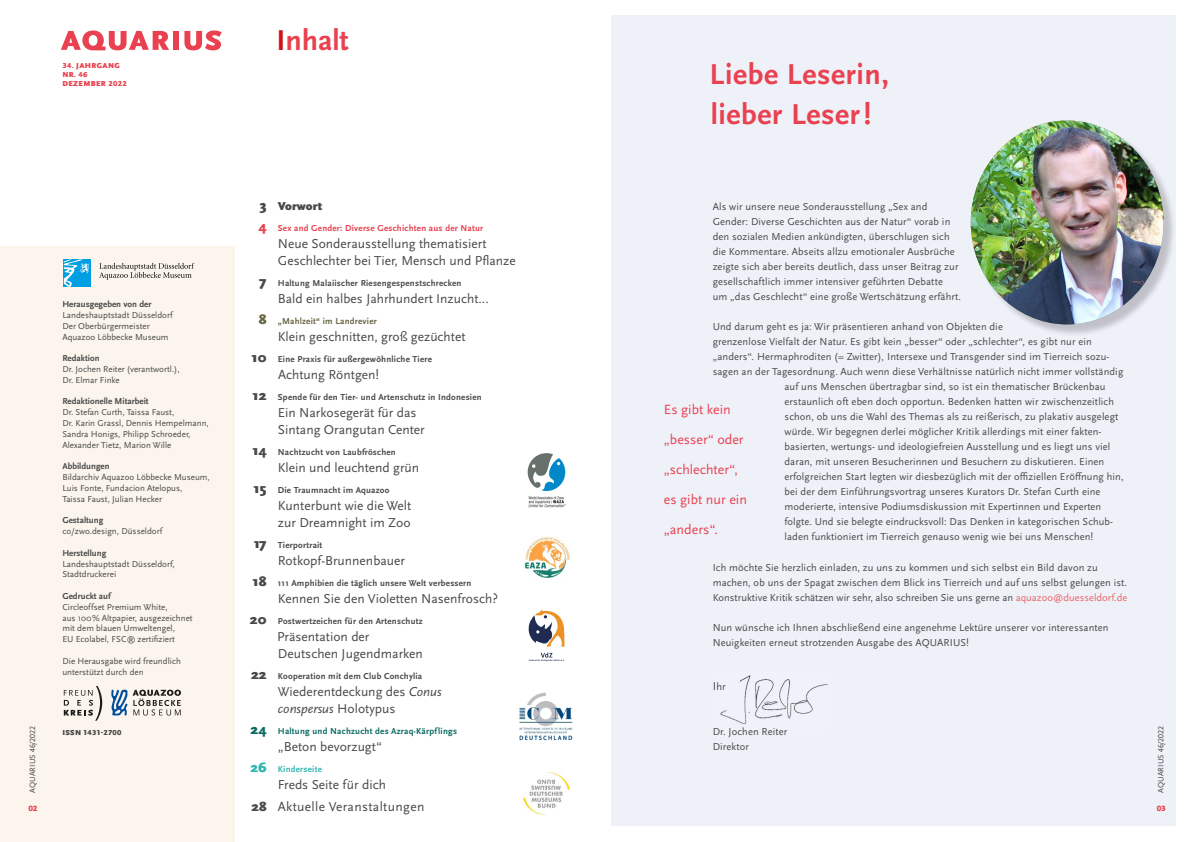
<style>
.page{position:relative;width:1191px;height:842px;background:#fff}
.page>*{position:absolute;margin:0;border:0;box-sizing:border-box;transform-origin:0 0}
.t1{font:700 30px/40px "Scala Sans OT";letter-spacing:.02em;color:#e9414f}
.t2{font:14px "Scala Sans OT";color:#e9414f}
.t3{font:13.5px/17px "Scala Sans OT";color:#494948}
.t4{font:13.5px "Scala Sans OT";letter-spacing:.025em;color:#494948}
.t5{font:900 12px "Scala Sans OT";color:#494948}
.t6{font:10.5px/15px "Scala Sans OT";letter-spacing:.01em;color:#494948}
.t7{font:9px/10.8px "Scala Sans OT";color:#494948}
.t8{font:700 9px "Scala Sans OT";letter-spacing:.025em;color:#494948}
.t9{font:700 9px "Scala Sans OT";color:#494948}
.t10{font:700 9px "Scala Sans OT";letter-spacing:.025em;color:#e9414f}
.t11{font:700 9px "Scala Sans OT";letter-spacing:.025em;color:#0c6b63}
.t12{font:700 9px "Scala Sans OT";letter-spacing:.025em;color:#686543}
.t13{font:700 9px "Scala Sans OT";letter-spacing:.025em;color:#32b6b3}
.t14{font:8px "Scala Sans OT";letter-spacing:.01em;color:#494948}
.t15{font:900 8px "Scala Sans OT";color:#e9414f}
.t16{font:900 7.5px/9px "Scala Sans OT";letter-spacing:.05em;color:#e9414f}
.t17{font:900 7.5px "Scala Sans OT";letter-spacing:.04em;color:#494948}
.s1{color:#cd1316}
.s2{font-size:14px}
.s3{font-weight:900;font-size:14px}
.s4{font-style:italic}
.s5{color:#ec6565}
.s6{font-size:12px}
.s7{font-weight:900}
</style>
<div class="page">
<div style="left:611px;top:16px;width:564px;height:810px;background:#eff1f9"></div>
<div style="left:0;top:247px;width:234px;height:595px;background:#fbf5ed"></div>
<svg style="left:61px;top:30px;width:108px;height:20px"></svg>
<div style="left:173px;top:31px;width:6px;height:19px;background:#e9414f"></div>
<svg style="left:184px;top:30px;width:38px;height:20px"></svg>
<svg style="left:99px;top:263px;width:95px;height:17px"></svg>
<div style="left:64px;top:260px;width:27px;height:27px;background:#009ee3"></div>
<svg style="left:64px;top:260px;width:25px;height:27px"></svg>
<svg style="left:133px;top:690px;width:48px;height:25px"></svg>
<svg style="left:111px;top:689px;width:16px;height:26px"></svg>
<svg style="left:64px;top:686px;width:38px;height:35px"></svg>
<img style="left:527px;top:453px;width:39px;height:55px">
<img style="left:520px;top:693px;width:52px;height:47px">
<img style="left:524px;top:537px;width:46px;height:41px">
<svg style="left:528px;top:609px;width:37px;height:53px"></svg>
<div style="left:972px;top:122px;width:204px;height:215px;background:#000;opacity:.2"></div>
<img style="left:970px;top:120px;width:193px;height:204px">
<img style="left:720px;top:675px;width:108px;height:49px">
<img style="left:523px;top:772px;width:47px;height:43px">
<p class="t16" style="left:62px;top:61px;width:66px">34. JAhRGANG<br>NR. 46<br>DEZEMBER 2022</p>
<h1 class="t1" style="left:276px;top:21px;width:74px"><span class="s1">I</span>nhalt</h1>
<h1 class="t1" style="left:709px;top:55px;width:181px">Liebe Leserin, lieber Leser!</h1>
<p class="t5" style="left:260px;top:200px;width:64px"><span class="s2">3</span> Vorwort</p>
<p class="t10" style="left:258px;top:223px;width:226px"><span class="s3">4</span> Sex and Gender: Diverse Geschichten aus der Natur</p>
<p class="t3" style="left:278px;top:236px;width:239px">Neue sonderausstellung thematisiert<br>Geschlechter bei Tier, Mensch und Pfanze</p>
<p class="t8" style="left:259px;top:278px;width:204px"><span class="s3">7</span> Haltung Malaiischer Riesengespenstschrecken</p>
<p class="t3" style="left:278px;top:291px;width:212px">Bald ein halbes Jahrhundert Inzucht...</p>
<p class="t12" style="left:259px;top:316px;width:120px"><span class="s3">8</span> „Mahlzeit“ im Landrevier</p>
<p class="t3" style="left:278px;top:329px;width:189px">Klein geschnitten, groß gezüchtet</p>
<p class="t8" style="left:251px;top:354px;width:182px"><span class="s3">10</span> Eine Praxis für außergewöhnliche Tiere</p>
<p class="t3" style="left:278px;top:367px;width:102px">Achtung Röntgen!</p>
<p class="t8" style="left:252px;top:392px;width:231px"><span class="s3">12</span> Spende für den Tier- und Artenschutz in Indonesien</p>
<p class="t3" style="left:278px;top:405px;width:148px">ein Narkosegerät für das sintang Orangutan Center</p>
<p class="t8" style="left:253px;top:447px;width:145px"><span class="s3">14</span> Nachtzucht von Laubfröschen</p>
<p class="t3" style="left:278px;top:460px;width:143px">Klein und leuchtend grün</p>
<p class="t8" style="left:254px;top:485px;width:137px"><span class="s3">15</span> Die Traumnacht im Aquazoo</p>
<p class="t3" style="left:278px;top:498px;width:135px">Kunterbunt wie die Welt zur Dreamnight im Zoo</p>
<p class="t8" style="left:254px;top:540px;width:70px"><span class="s3">17</span> Tierportrait</p>
<p class="t3" style="left:278px;top:553px;width:129px">Rotkopf-Brunnenbauer</p>
<p class="t8" style="left:252px;top:578px;width:220px"><span class="s3">18</span> 111 Amphibien die täglich unsere Welt verbessern</p>
<p class="t3" style="left:278px;top:591px;width:222px">Kennen sie den Violetten Nasenfrosch?</p>
<p class="t8" style="left:250px;top:616px;width:174px"><span class="s3">20</span> Postwertzeichen für den Artenschutz</p>
<p class="t3" style="left:277px;top:629px;width:147px">Präsentation der<br>Deutschen Jugendmarken</p>
<p class="t8" style="left:251px;top:671px;width:173px"><span class="s3">22</span> Kooperation mit dem Club Conchylia</p>
<p class="t3" style="left:278px;top:684px;width:165px">Wiederentdeckung des <span class="s4">Conus conspersus</span> Holotypus</p>
<p class="t11" style="left:250px;top:726px;width:208px"><span class="s3">24</span> Haltung und Nachzucht des Azraq-Kärpflings</p>
<p class="t3" style="left:278px;top:739px;width:105px">„Beton bevorzugt“</p>
<p class="t13" style="left:250px;top:764px;width:73px"><span class="s3">26</span> Kinderseite</p>
<p class="t3" style="left:278px;top:777px;width:110px">Freds seite für dich</p>
<p class="t6" style="left:712px;top:200px;width:250px">Als wir unsere neue sonderausstellung „sex and Gender: Diverse Geschichten aus der Natur“ vorab in den sozialen Medien ankündigten, überschlugen sich die Kommentare. Abseits allzu emotionaler Ausbrüche zeigte sich aber bereits deutlich, dass unser Beitrag zur gesellschaftlich immer intensiver geführten Debatte<br>um „das Geschlecht“ eine große Wertschätzung erfährt.</p>
<p class="t6" style="left:712px;top:320px;width:412px">und darum geht es ja: Wir präsentieren anhand von Objekten die<br>grenzenlose Vielfalt der Natur. es gibt kein „besser“ oder „schlechter“, es gibt nur ein „anders“. Hermaphroditen (= Zwitter), Intersexe und Transgender sind im Tierreich sozu&shy;sagen an der Tagesordnung. Auch wenn diese Verhältnisse natürlich nicht immer vollständig</p>
<p class="t6" style="left:784px;top:380px;width:331px">auf uns Menschen übertragbar sind, so ist ein thematischer Brückenbau erstaunlich oft eben doch opportun. Bedenken hatten wir zwischenzeitlich</p>
<p class="t2" style="left:664px;top:402px;width:68px">es gibt kein</p>
<p class="t9" style="left:62px;top:299px;width:91px">Herausgegeben von der</p>
<p class="t7" style="left:62px;top:310px;width:113px">Landeshauptstadt Düsseldorf<br>Der Oberbürgermeister<br>Aquazoo Löbbecke Museum</p>
<p class="t9" style="left:62px;top:353px;width:39px">Redaktion</p>
<p class="t7" style="left:62px;top:364px;width:119px">Dr. Jochen Reiter (verantwortl.),<br>Dr. elmar Finke</p>
<p class="t9" style="left:62px;top:396px;width:88px">Redaktionelle Mitarbeit</p>
<p class="t7" style="left:62px;top:407px;width:148px">Dr. stefan Curth, Taissa Faust,<br>Dr. Karin Grassl, Dennis Hempelmann, sandra Honigs, Philipp schroeder, Alexander Tietz, Marion Wille</p>
<p class="t9" style="left:62px;top:461px;width:49px">Abbildungen</p>
<p class="t7" style="left:62px;top:472px;width:149px">Bildarchiv Aquazoo Löbbecke Museum,<br>Luis Fonte, Fundacion Atelopus,<br>Taissa Faust, Julian Hecker</p>
<p class="t9" style="left:62px;top:515px;width:42px">Gestaltung</p>
<p class="t7" style="left:62px;top:526px;width:102px">co/zwo.design, Düsseldorf</p>
<p class="t9" style="left:62px;top:548px;width:45px">Herstellung</p>
<p class="t7" style="left:62px;top:558px;width:114px">Landeshauptstadt Düsseldorf, stadtdruckerei</p>
<p class="t9" style="left:62px;top:591px;width:51px">Gedruckt auf</p>
<p class="t7" style="left:62px;top:602px;width:132px">Circleoffset Premium White,<br>aus 100 % Altpapier, ausgezeichnet mit dem blauen umweltengel,<br>eu ecolabel, FsC® zertifziert</p>
<p class="t7" style="left:62px;top:656px;width:120px">Die Herausgabe wird freundlich unterstützt durch den</p>
<p class="t6" style="left:784px;top:410px;width:335px">schon, ob uns die Wahl des Themas als zu reißerisch, zu plakativ ausgelegt würde. Wir begegnen derlei möglicher Kritik allerdings mit einer fakten-</p>
<p class="t2" style="left:664px;top:432px;width:81px">„besser“ oder</p>
<p class="t6" style="left:784px;top:440px;width:327px">basierten, wertungs- und ideologiefreien Ausstellung und es liegt uns viel daran, mit unseren Besucherinnen und Besuchern zu diskutieren. einen</p>
<p class="t2" style="left:664px;top:462px;width:76px">„schlechter“,</p>
<p class="t6" style="left:784px;top:470px;width:340px">erfolgreichen start legten wir diesbezüglich mit der ofziellen eröfnung hin, bei der dem einführungsvortrag unseres Kurators Dr. stefan Curth eine</p>
<p class="t2" style="left:664px;top:492px;width:85px">es gibt nur ein</p>
<p class="t6" style="left:784px;top:500px;width:330px">moderierte, intensive Podiumsdiskussion mit expertinnen und experten folgte. und sie belegte eindrucksvoll: Das Denken in kategorischen schub-</p>
<p class="t2" style="left:664px;top:522px;width:56px">„anders“.</p>
<p class="t6" style="left:784px;top:530px;width:310px">laden funktioniert im Tierreich genauso wenig wie bei uns Menschen!</p>
<p class="t6" style="left:712px;top:560px;width:416px">Ich möchte sie herzlich einladen, zu uns zu kommen und sich selbst ein Bild davon zu machen, ob uns der spagat zwischen dem Blick ins Tierreich und auf uns selbst gelungen ist.<br>Konstruktive Kritik schätzen wir sehr, also schreiben sie uns gerne an <span class="s5">aquazoo@duesseldorf.de</span></p>
<p class="t6" style="left:712px;top:620px;width:397px">Nun wünsche ich Ihnen abschließend eine angenehme Lektüre unserer vor interessanten<br>Neuigkeiten erneut strotzenden Ausgabe des AquARIus!</p>
<p class="t6" style="left:712px;top:680px;width:14px"><span class="s6">I</span>hr</p>
<p class="t6" style="left:712px;top:725px;width:76px">Dr. Jochen Reiter</p>
<p class="t6" style="left:712px;top:740px;width:38px">Direktor</p>
<p class="t14" style="left:28px;top:793px;width:69px;rotate:-90deg">AquARIus 46/2022</p>
<p class="t14" style="left:1156px;top:793px;width:69px;rotate:-90deg">AquARIus 46/2022</p>
<p class="t17" style="left:62px;top:728px;width:61px">ISSN 1431-2700</p>
<p class="t15" style="left:28px;top:804px;width:11px">02</p>
<p class="t4" style="left:251px;top:800px;width:174px"><span class="s7">28</span> Aktuelle Veranstaltungen</p>
<p class="t15" style="left:1156px;top:804px;width:11px">03</p>
</div>
